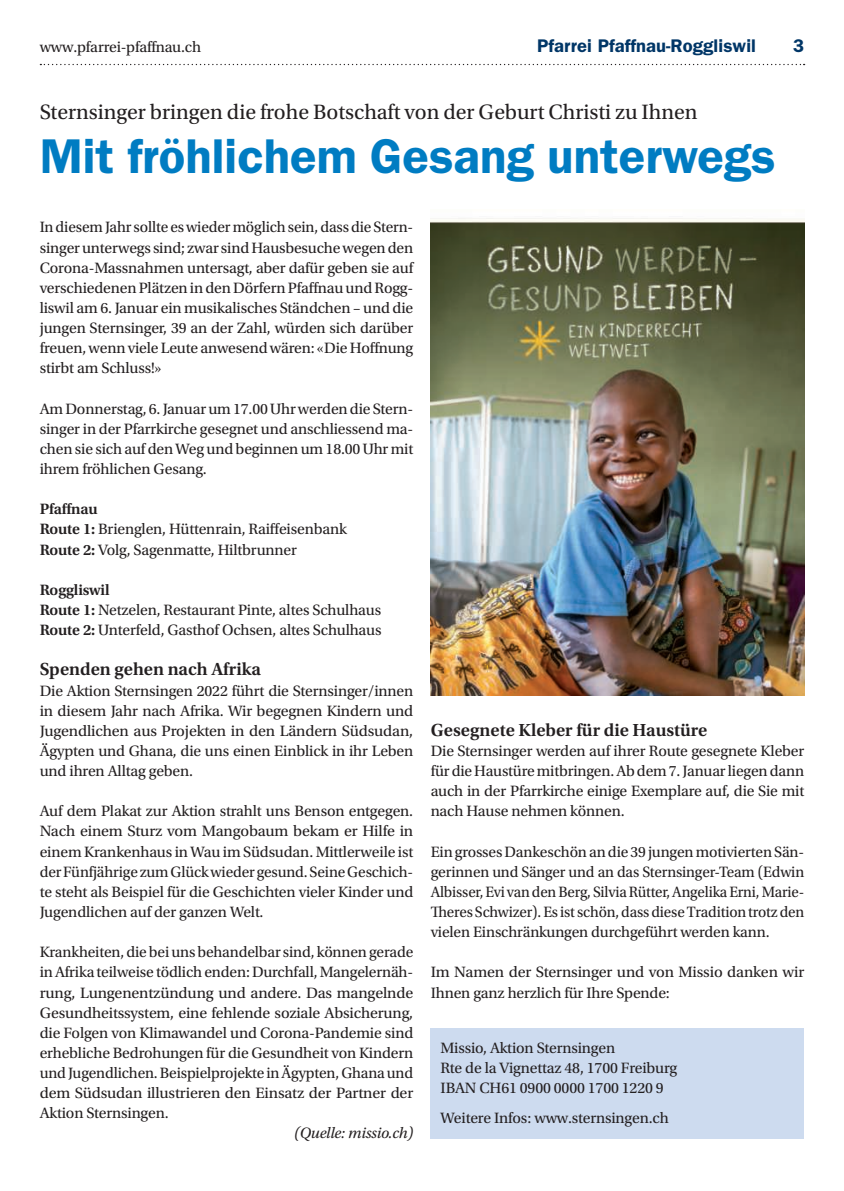
<style>
.page{position:relative;width:844px;height:1191px;background:#fff}
.page>*{position:absolute;margin:0;border:0;box-sizing:border-box;transform-origin:0 0}
.t1{font:600 49px "ITC Franklin Gothic Std";color:#007cc2}
.t2{font:21.88px "Utopia Std";color:#231f20}
.t3{font:600 18.38px "Utopia Std";color:#231f20}
.t4{font:600 18.38px "ITC Franklin Gothic Std";letter-spacing:.005em;color:#003667}
.t5{font:15.75px/20.1px "Utopia Std";letter-spacing:-.01em;color:#231f20}
.t6{font:italic 15.75px "Utopia Std";letter-spacing:-.01em;color:#231f20}
.s1{font-weight:600}
</style>
<div class="page">
<svg style="left:40px;top:64px;width:764px;height:1px"></svg>
<div style="left:430px;top:1027px;width:374px;height:111px;background:#cddbef"></div>
<img style="left:430px;top:218px;width:374px;height:477px">
<p class="t5" style="left:40px;top:37px;width:163px">www.pfarrei-pfaffnau.ch</p>
<p class="t4" style="left:537px;top:35px;width:220px">Pfarrei Pfaffnau-Roggliswil</p>
<p class="t4" style="left:793px;top:35px;width:13px">3</p>
<h2 class="t2" style="left:40px;top:100px;width:659px">Sternsinger bringen die frohe Botschaft von der Geburt Christi zu Ihnen</h2>
<h1 class="t1" style="left:40px;top:127px;width:737px">Mit fröhlichem Gesang unterwegs</h1>
<p class="t5" style="left:40px;top:217px;width:375px">In diesem Jahr sollte es wieder möglich sein, dass die Stern&shy;singer unterwegs sind; zwar sind Hausbesuche wegen den Corona-Massnahmen untersagt, aber dafür geben sie auf verschiedenen Plätzen in den Dörfern Pfaffnau und Rogg&shy;liswil am 6. Januar ein musikalisches Ständchen – und die jungen Sternsinger, 39 an der Zahl, würden sich darüber freuen, wenn viele Leute anwesend wären: «Die Hoffnung stirbt am Schluss!»</p>
<p class="t5" style="left:40px;top:399px;width:375px;text-align:justify">Am Donnerstag, 6. Januar um 17.00 Uhr werden die Stern&shy;singer in der Pfarrkirche gesegnet und anschliessend ma&shy;chen sie sich auf den Weg und beginnen um 18.00 Uhr mit ihrem fröhlichen Gesang.</p>
<p class="t5" style="left:40px;top:499px;width:309px"><span class="s1">Pfaffnau<br>Route 1:</span> Brienglen, Hüttenrain, Raiffeisenbank<br><span class="s1">Route 2:</span> Volg, Sagenmatte, Hiltbrunner</p>
<p class="t5" style="left:40px;top:580px;width:343px"><span class="s1">Roggliswil<br>Route 1:</span> Netzelen, Restaurant Pinte, altes Schulhaus<br><span class="s1">Route 2:</span> Unterfeld, Gasthof Ochsen, altes Schulhaus</p>
<p class="t3" style="left:40px;top:659px;width:223px">Spenden gehen nach Afrika</p>
<p class="t5" style="left:40px;top:680px;width:375px;text-align:justify">Die Aktion Sternsingen 2022 führt die Sternsinger/innen in diesem Jahr nach Afrika. Wir begegnen Kindern und Jugendlichen aus Projekten in den Ländern Südsudan, Ägypten und Ghana, die uns einen Einblick in ihr Leben und ihren Alltag geben.</p>
<p class="t5" style="left:40px;top:801px;width:375px">Auf dem Plakat zur Aktion strahlt uns Benson entgegen.<br>Nach einem Sturz vom Mangobaum bekam er Hilfe in einem Krankenhaus in Wau im Südsudan. Mittlerweile ist der Fünfjährige zum Glück wieder gesund. Seine Geschich&shy;te steht als Beispiel für die Geschichten vieler Kinder und Jugendlichen auf der ganzen Welt.</p>
<p class="t5" style="left:40px;top:942px;width:375px;text-align:justify">Krankheiten, die bei uns behandelbar sind, können gerade in Afrika teilweise tödlich enden: Durchfall, Mangelernäh&shy;rung, Lungenentzündung und andere. Das mangelnde Gesundheitssystem, eine fehlende soziale Absicherung, die Folgen von Klimawandel und Corona-Pandemie sind erhebliche Bedrohungen für die Gesundheit von Kindern und Jugendlichen. Beispielprojekte in Ägypten, Ghana und dem Südsudan illustrieren den Einsatz der Partner der Aktion Sternsingen.</p>
<p class="t6" style="left:294px;top:1124px;width:121px">(Quelle: missio.ch)</p>
<p class="t3" style="left:430px;top:719px;width:278px">Gesegnete Kleber für die Haustüre</p>
<p class="t5" style="left:430px;top:741px;width:375px;text-align:justify">Die Sternsinger werden auf ihrer Route gesegnete Kleber für die Haustüre mitbringen. Ab dem 7. Januar liegen dann auch in der Pfarrkirche einige Exemplare auf, die Sie mit nach Hause nehmen können.</p>
<p class="t5" style="left:430px;top:841px;width:375px;text-align:justify">Ein grosses Dankeschön an die 39 jungen motivierten Sän&shy;gerinnen und Sänger und an das Sternsinger-Team (Edwin Albisser, Evi van den Berg, Silvia Rütter, Angelika Erni, Marie-Theres Schwizer). Es ist schön, dass diese Tradition trotz den vielen Einschränkungen durchgeführt werden kann.</p>
<p class="t5" style="left:430px;top:962px;width:375px">Im Namen der Sternsinger und von Missio danken wir<br>Ihnen ganz herzlich für Ihre Spende:</p>
<p class="t5" style="left:440px;top:1038px;width:238px">Missio, Aktion Sternsingen<br>Rte de la Vignettaz 48, 1700 Freiburg<br>IBAN CH61 0900 0000 1700 1220 9</p>
<p class="t5" style="left:440px;top:1108px;width:230px">Weitere Infos: www.sternsingen.ch</p>
</div>
